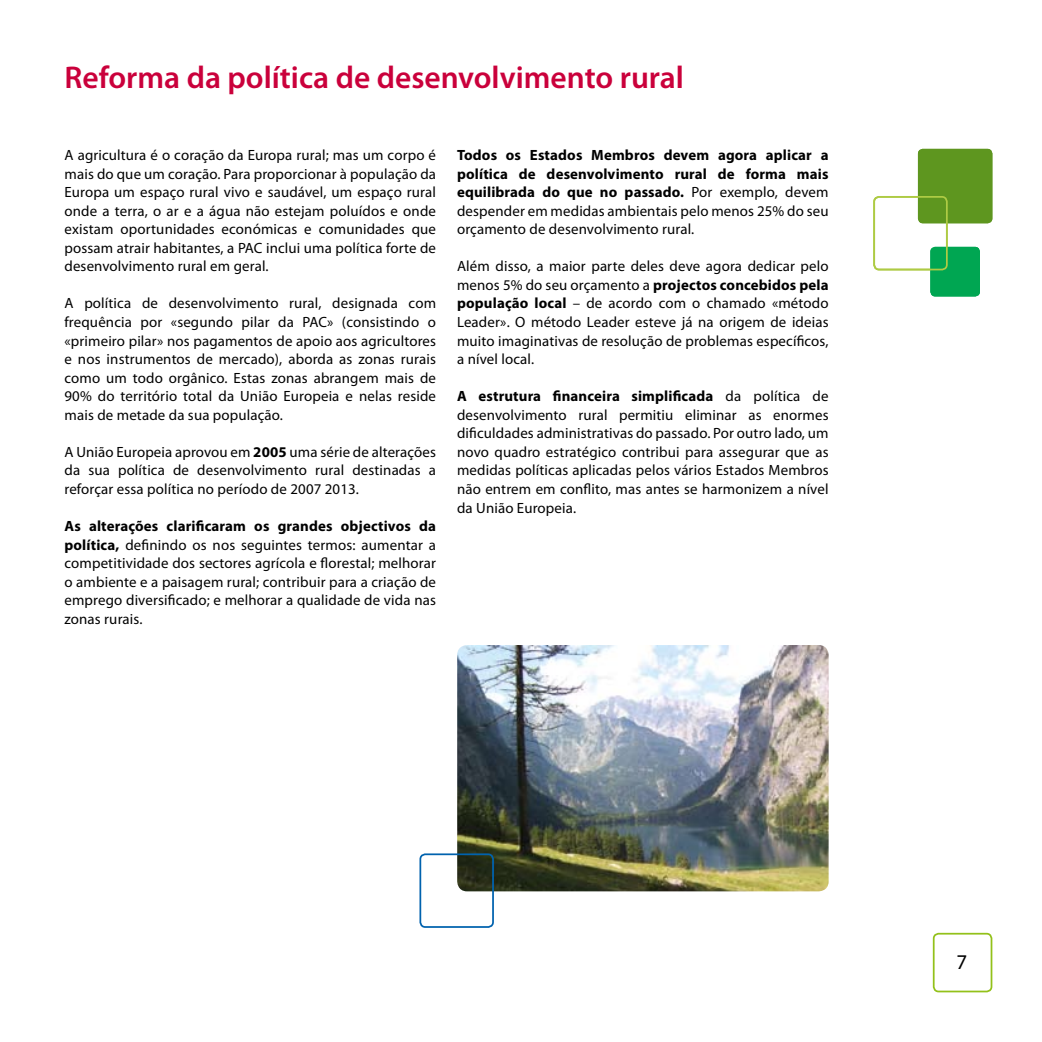
<style>
.page{position:relative;width:1042px;height:1042px;background:#fff}
.page>*{position:absolute;margin:0;border:0;box-sizing:border-box;transform-origin:0 0}
.t1{font:600 31.5px "Myriad Pro";color:#ca003b}
.t2{font:21px "Myriad Pro";color:#000}
.t3{font:14.88px/18.6px "Myriad Pro";letter-spacing:.01em;color:#000;text-align:justify}
.t4{font:700 14.88px/18.6px "Myriad Pro";letter-spacing:.01em;color:#000;text-align:justify}
.s1{font-weight:700}
.s2{font-weight:400}
</style>
<div class="page">
<img style="left:457px;top:645px;width:371px;height:246px">
<div style="left:419px;top:853px;width:75px;height:75px;border:2px solid #0062ae;border-radius:5px"></div>
<div style="left:933px;top:933px;width:59px;height:59px;border:2px solid #93c11a;border-radius:5px"></div>
<div style="left:918px;top:149px;width:74px;height:74px;background:#5e961f;border-radius:5px"></div>
<div style="left:930px;top:247px;width:50px;height:49px;background:#00a652;border-radius:5px"></div>
<div style="left:873px;top:196px;width:74px;height:74px;border:2px solid #aecb44;border-radius:5px"></div>
<h1 class="t1" style="left:64px;top:57px;width:621px">Reforma da política de desenvolvimento rural</h1>
<p class="t3" style="left:64px;top:145px;width:373px">A agricultura é o coração da Europa rural; mas um corpo é mais do que um coração. Para proporcionar à população da Europa um espaço rural vivo e saudável, um espaço rural onde a terra, o ar e a água não estejam poluídos e onde existam oportunidades económicas e comunidades que possam atrair habitantes, a PAC inclui uma política forte de desenvolvimento rural em geral.</p>
<p class="t3" style="left:64px;top:294px;width:373px">A política de desenvolvimento rural, designada com frequência por «segundo pilar da PAC» (consistindo o «primeiro pilar» nos pagamentos de apoio aos agricultores e nos instrumentos de mercado), aborda as zonas rurais como um todo orgânico. Estas zonas abrangem mais de 90% do território total da União Europeia e nelas reside mais de metade da sua população.</p>
<p class="t3" style="left:64px;top:442px;width:373px">A União Europeia aprovou em <span class="s1">2005</span> uma série de alterações da sua política de desenvolvimento rural destinadas a reforçar essa política no período de 2007 2013.</p>
<p class="t3" style="left:64px;top:516px;width:373px"><span class="s1">As alterações clarificaram os grandes objectivos da política,</span> definindo os nos seguintes termos: aumentar a competitividade dos sectores agrícola e florestal; melhorar o ambiente e a paisagem rural; contribuir para a criação de emprego diversificado; e melhorar a qualidade de vida nas zonas rurais.</p>
<p class="t4" style="left:457px;top:145px;width:373px">Todos os Estados Membros devem agora aplicar a política de desenvolvimento rural de forma mais equilibrada do que no passado. <span class="s2">Por exemplo, devem despender em medidas ambientais pelo menos 25% do seu orçamento de desenvolvimento rural.</span></p>
<p class="t3" style="left:457px;top:257px;width:373px">Além disso, a maior parte deles deve agora dedicar pelo menos 5% do seu orçamento a <span class="s1">projectos concebidos pela população local</span> – de acordo com o chamado «método Leader». O método Leader esteve já na origem de ideias muito imaginativas de resolução de problemas específicos, a nível local.</p>
<p class="t3" style="left:457px;top:387px;width:373px"><span class="s1">A estrutura financeira simplificada</span> da política de desenvolvimento rural permitiu eliminar as enormes dificuldades administrativas do passado. Por outro lado, um novo quadro estratégico contribui para assegurar que as medidas políticas aplicadas pelos vários Estados Membros não entrem em conflito, mas antes se harmonizem a nível da União Europeia.</p>
<h2 class="t2" style="left:956px;top:949px;width:12px">7</h2>
</div>
